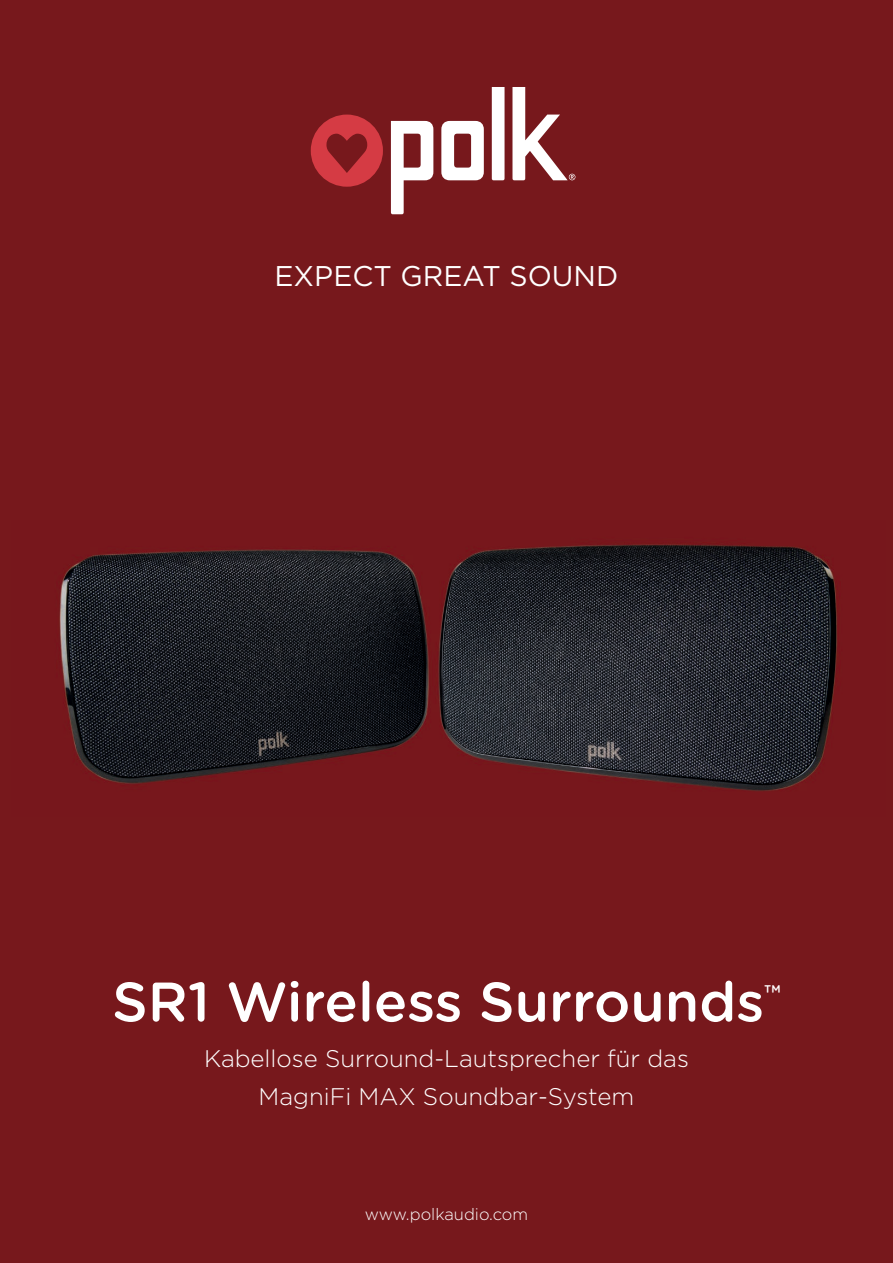
<style>
.page{position:relative;width:893px;height:1263px;background:#77181c}
.page>*{position:absolute;margin:0;border:0;box-sizing:border-box;transform-origin:0 0}
.t1{font:500 55.5px "Gotham Rounded";color:#fff}
.t2{font:28.5px "Gotham";color:#fff}
.t3{font:300 24px/37.5px "Gotham";color:#fff;text-align:center}
.t4{font:500 24px "Gotham Rounded";color:#fff}
.t5{font:300 16.5px "Gotham";color:#fff}
</style>
<div class="page">
<svg style="left:311px;top:115px;width:72px;height:72px"></svg>
<svg style="left:492px;top:87px;width:13px;height:93px"></svg>
<svg style="left:391px;top:121px;width:42px;height:93px"></svg>
<svg style="left:441px;top:121px;width:43px;height:59px"></svg>
<svg style="left:512px;top:87px;width:63px;height:93px"></svg>
<img style="left:59px;top:544px;width:778px;height:247px">
<p class="t2" style="left:275px;top:260px;width:345px">EXPECT GREAT SOUND</p>
<h1 class="t1" style="left:112px;top:962px;width:653px">SR1 Wireless Surrounds</h1>
<p class="t4" style="left:764px;top:976px;width:18px">™</p>
<p class="t3" style="left:204px;top:1040px;width:486px">Kabellose Surround-Lautsprecher für das<br>MagniFi MAX Soundbar-System</p>
<p class="t5" style="left:365px;top:1205px;width:165px">www.polkaudio.com</p>
</div>
